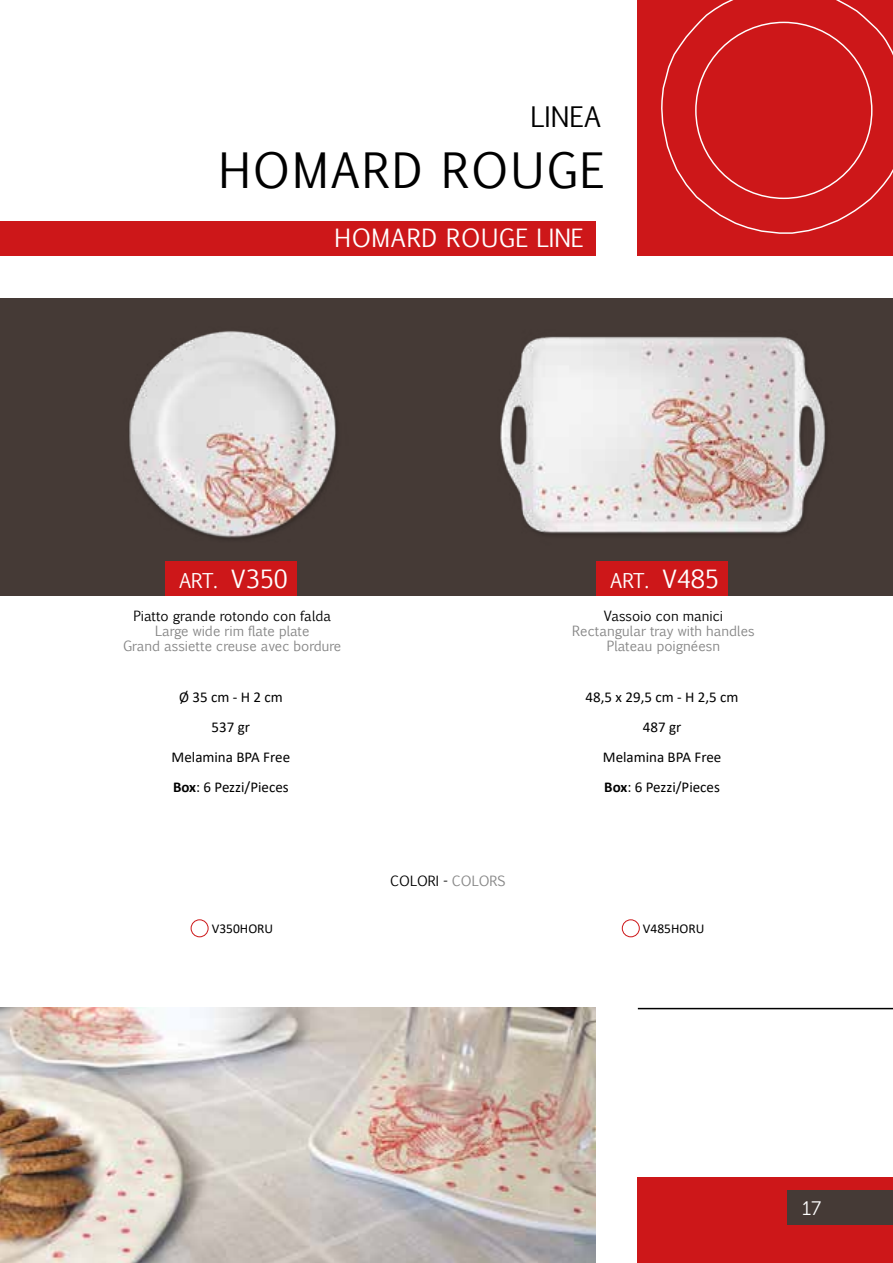
<style>
.page{position:relative;width:893px;height:1263px;background:#fff}
.page>*{position:absolute;margin:0;border:0;box-sizing:border-box;transform-origin:0 0}
.t1{font:46.5px "Euphemia CAS";letter-spacing:.05em;color:#000}
.t2{font:27px "Euphemia CAS";color:#000}
.t3{font:24px "Euphemia CAS";letter-spacing:.03em;color:#fff}
.t4{font:19.5px "Euphemia CAS";letter-spacing:-.02em;color:#fff}
.t5{font:19.5px "Museo Sans 300";color:#fff}
.t6{font:15px/30px "Calibri";color:#000;text-align:center}
.t7{font:13.5px/15px "Euphemia CAS";color:#878787;text-align:center}
.t8{font:13.5px "Euphemia CAS";color:#000}
.t9{font:13.5px "Calibri";color:#000}
.s1{font-size:24px}
.s2{font-weight:700}
.s3{color:#878787}
</style>
<div class="page">
<img style="left:0;top:1008px;width:595px;height:255px">
<div style="left:0;top:298px;width:893px;height:297px;background:#453a36"></div>
<div style="left:165px;top:561px;width:132px;height:34px;background:#cd1719"></div>
<div style="left:596px;top:561px;width:132px;height:34px;background:#cd1719"></div>
<img style="left:129px;top:331px;width:208px;height:208px">
<img style="left:500px;top:336px;width:327px;height:199px">
<div style="left:0;top:221px;width:595px;height:34px;background:#cd1719"></div>
<div style="left:638px;top:0;width:255px;height:255px;background:#cd1719"></div>
<svg style="left:661px;top:0;width:232px;height:234px"></svg>
<hr style="left:638px;top:1008px;width:255px;height:1px;background:#000">
<div style="left:638px;top:1178px;width:255px;height:85px;background:#cd1719"></div>
<div style="left:788px;top:1191px;width:105px;height:34px;background:#453a36"></div>
<div style="left:191px;top:919px;width:17px;height:18px;border:1px solid #cd1719;border-radius:50%"></div>
<div style="left:622px;top:919px;width:18px;height:18px;border:1px solid #cd1719;border-radius:50%"></div>
<h2 class="t2" style="left:531px;top:97px;width:72px">LINEA</h2>
<h1 class="t1" style="left:219px;top:137px;width:388px">HOMARD ROUGE</h1>
<h3 class="t3" style="left:334px;top:221px;width:251px">HOMARD ROUGE LINE</h3>
<h3 class="t4" style="left:179px;top:566px;width:110px">ART. <span class="s1">V350</span></h3>
<h3 class="t4" style="left:610px;top:566px;width:110px">ART. <span class="s1">V485</span></h3>
<p class="t8" style="left:133px;top:606px;width:199px">Piatto grande rotondo con falda</p>
<p class="t7" style="left:123px;top:623px;width:220px">Large wide rim flate plate<br>Grand assiette creuse avec bordure</p>
<p class="t8" style="left:604px;top:606px;width:121px">Vassoio con manici</p>
<p class="t7" style="left:572px;top:623px;width:184px">Rectangular tray with handles<br>Plateau poignéesn</p>
<p class="t6" style="left:172px;top:682px;width:120px">Ø 35 cm - H 2 cm<br>537 gr<br>Melamina BPA Free<br><span class="s2">Box</span>: 6 Pezzi/Pieces</p>
<p class="t6" style="left:586px;top:682px;width:154px">48,5 x 29,5 cm - H 2,5 cm<br>487 gr<br>Melamina BPA Free<br><span class="s2">Box</span>: 6 Pezzi/Pieces</p>
<p class="t8" style="left:390px;top:871px;width:117px">COLORI - <span class="s3">COLORS</span></p>
<p class="t9" style="left:212px;top:919px;width:63px">V350HORU</p>
<p class="t9" style="left:643px;top:919px;width:63px">V485HORU</p>
<h3 class="t5" style="left:802px;top:1198px;width:21px">17</h3>
</div>
